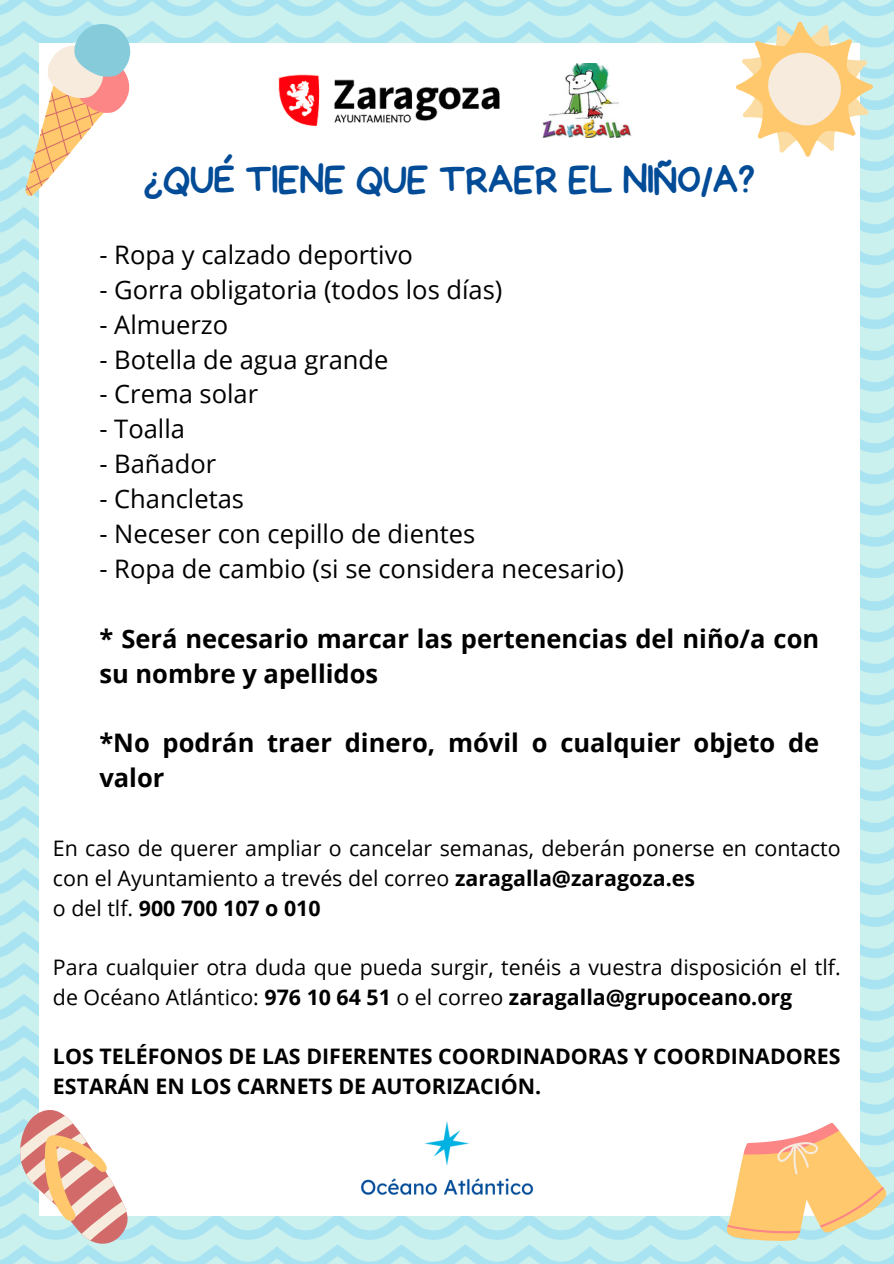
<style>
.page{position:relative;width:894px;height:1264px;background:#fff}
.page>*{position:absolute;margin:0;border:0;box-sizing:border-box;transform-origin:0 0}
.t1{font:39.9px "Handyman";color:#014b97}
.t2{font:25.5px "Open Sans";color:#000}
.t3{font:700 25.5px/34.8px "Open Sans";color:#000}
.t4{font:21.3px/29.7px "Open Sans";color:#000}
.t5{font:700 21.3px/29.7px "Open Sans";color:#000}
.s1{font-weight:700}
.s2{font-weight:400}
</style>
<div class="page">
<img style="left:0;top:584px;width:39px;height:151px">
<img style="left:860px;top:584px;width:33px;height:151px">
<img style="left:0;top:427px;width:39px;height:151px">
<img style="left:860px;top:427px;width:33px;height:151px">
<img style="left:0;top:271px;width:39px;height:151px">
<img style="left:860px;top:271px;width:33px;height:151px">
<img style="left:0;top:198px;width:39px;height:67px">
<img style="left:860px;top:114px;width:33px;height:151px">
<img style="left:0;top:0;width:271px;height:43px">
<img style="left:271px;top:0;width:313px;height:43px">
<img style="left:584px;top:0;width:309px;height:109px">
<img style="left:0;top:1213px;width:271px;height:50px">
<img style="left:271px;top:1216px;width:313px;height:47px">
<img style="left:584px;top:1216px;width:120px;height:47px">
<img style="left:0;top:1056px;width:39px;height:151px">
<img style="left:860px;top:1056px;width:33px;height:50px">
<img style="left:0;top:900px;width:39px;height:151px">
<img style="left:860px;top:900px;width:33px;height:151px">
<img style="left:0;top:743px;width:39px;height:151px">
<img style="left:860px;top:743px;width:33px;height:151px">
<div style="left:39px;top:43px;width:820px;height:1172px;background:#fff"></div>
<svg style="left:0;top:11px;width:143px;height:187px"></svg>
<svg style="left:735px;top:21px;width:138px;height:136px"></svg>
<svg style="left:4px;top:1095px;width:132px;height:168px"></svg>
<svg style="left:704px;top:1106px;width:189px;height:157px"></svg>
<img style="left:279px;top:74px;width:220px;height:52px">
<img style="left:330px;top:1121px;width:233px;height:104px">
<img style="left:542px;top:63px;width:90px;height:74px">
<p class="t1" style="left:144px;top:160px;width:612px">¿QUÉ TIENE QUE TRAER EL NIÑO/A?</p>
<p class="t2" style="left:99px;top:236px;width:315px">- Ropa y calzado deportivo</p>
<p class="t2" style="left:99px;top:271px;width:404px">- Gorra obligatoria (todos los días)</p>
<p class="t2" style="left:99px;top:306px;width:130px">- Almuerzo</p>
<p class="t2" style="left:99px;top:341px;width:290px">- Botella de agua grande</p>
<p class="t2" style="left:99px;top:376px;width:160px">- Crema solar</p>
<p class="t2" style="left:99px;top:411px;width:87px">- Toalla</p>
<p class="t2" style="left:99px;top:446px;width:118px">- Bañador</p>
<p class="t2" style="left:99px;top:481px;width:146px">- Chancletas</p>
<p class="t2" style="left:99px;top:515px;width:377px">- Neceser con cepillo de dientes</p>
<p class="t2" style="left:99px;top:550px;width:526px">- Ropa de cambio (si se considera necesario)</p>
<p class="t3" style="left:99px;top:620px;width:721px">* Será necesario marcar las pertenencias del niño/a con su nombre y apellidos</p>
<p class="t3" style="left:99px;top:725px;width:721px">*No podrán traer dinero, móvil o cualquier objeto de valor</p>
<p class="t4" style="left:53px;top:833px;width:789px">En caso de querer ampliar o cancelar semanas, deberán ponerse en contacto con el Ayuntamiento a trevés del correo <span class="s1">zaragalla@zaragoza.es</span></p>
<p class="t5" style="left:53px;top:892px;width:269px"><span class="s2">o del tlf.</span> 900 700 107 o 010</p>
<p class="t4" style="left:53px;top:951px;width:789px">Para cualquier otra duda que pueda surgir, tenéis a vuestra disposición el tlf. de Océano Atlántico: <span class="s1">976 10 64 51</span> o el correo <span class="s1">zaragalla@grupoceano.org</span></p>
<p class="t5" style="left:53px;top:1041px;width:789px">LOS TELÉFONOS DE LAS DIFERENTES COORDINADORAS Y COORDINADORES<br>ESTARÁN EN LOS CARNETS DE AUTORIZACIÓN.</p>
</div>
